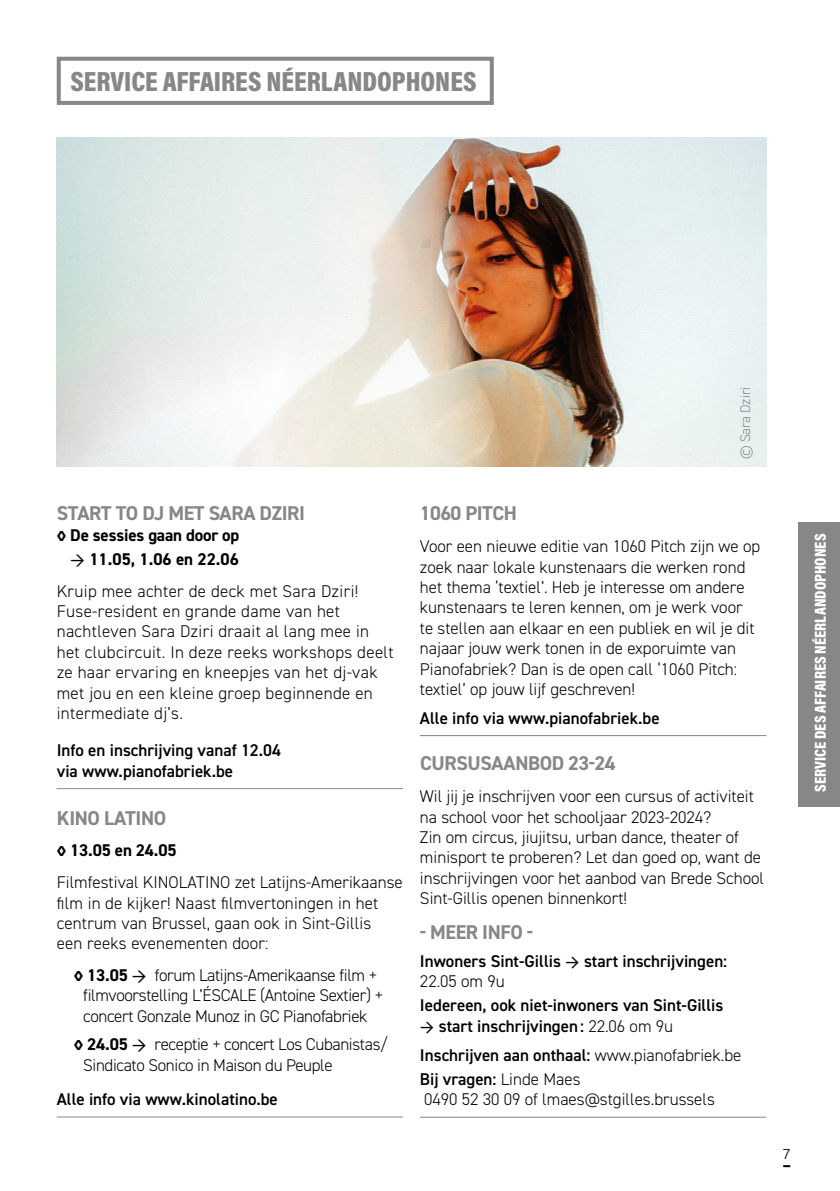
<style>
.page{position:relative;width:840px;height:1191px;background:#fff}
.page>*{position:absolute;margin:0;border:0;box-sizing:border-box;transform-origin:0 0}
.t1{font:900 28px "Acumin Pro Cond";color:#878787}
.t2{font:700 20px "DIN2014";letter-spacing:-.02em;color:#878787}
.t3{font:300 17px/20.4px "DIN2014";color:#000}
.t4{font:600 17px/20.4px "DIN2014";color:#000}
.t5{font:300 17px/20.4px "DIN2014";letter-spacing:.02em;color:#000}
.t6{font:300 17px/20.4px "DIN2014";letter-spacing:-.02em;color:#000;text-align:center}
.t7{font:700 17px "DIN2014";letter-spacing:-.01em;color:#000}
.t8{font:900 16px "Acumin Pro Cond";color:#fff}
.t9{font:300 15px "Acumin Pro";color:#000}
.t10{font:300 14px "DIN2014";letter-spacing:-.01em;color:#878787}
.s1{font-weight:700}
.s2{font-weight:300}
.s3{font-weight:600}
</style>
<div class="page">
<img style="left:57px;top:137px;width:708px;height:330px">
<svg style="left:783px;top:1165px;width:6px;height:2px"></svg>
<hr style="left:57px;top:788px;width:346px;height:1px;background:#878787">
<hr style="left:57px;top:1116px;width:346px;height:1px;background:#878787">
<div style="left:57px;top:57px;width:436px;height:48px;border:4px solid #878787"></div>
<div style="left:798px;top:522px;width:41px;height:284px;background:#878787"></div>
<hr style="left:420px;top:735px;width:345px;height:1px;background:#878787">
<hr style="left:420px;top:1116px;width:345px;height:1px;background:#878787">
<h1 class="t1" style="left:70px;top:63px;width:407px">SERVICE AFFAIRES NÉERLANDOPHONES</h1>
<p class="t10" style="left:736px;top:459px;width:74px;rotate:-90deg">© Sara Dziri</p>
<p class="t2" style="left:57px;top:500px;width:249px">START TO DJ MET SARA DZIRI</p>
<p class="t7" style="left:57px;top:523px;width:184px">◊ De sessies gaan door op</p>
<p class="t7" style="left:70px;top:547px;width:170px">→ 11.05, 1.06 en 22.06</p>
<p class="t5" style="left:57px;top:580px;width:338px">Kruip mee achter de deck met Sara Dziri!<br>Fuse-resident en grande dame van het nachtleven Sara Dziri draait al lang mee in het clubcircuit. In deze reeks workshops deelt ze haar ervaring en kneepjes van het dj-vak met jou en een kleine groep beginnende en intermediate dj’s.</p>
<p class="t4" style="left:57px;top:740px;width:225px">Info en inschrijving vanaf 12.04 via www.pianofabriek.be</p>
<p class="t2" style="left:57px;top:804px;width:111px">KINO LATINO</p>
<p class="t7" style="left:57px;top:839px;width:121px">◊ 13.05 en 24.05</p>
<p class="t3" style="left:57px;top:872px;width:347px">Filmfestival KINOLATINO zet Latijns-Amerikaanse film in de kijker! Naast filmvertoningen in het centrum van Brussel, gaan ook in Sint-Gillis<br>een reeks evenementen door:</p>
<p class="t6" style="left:74px;top:965px;width:311px"><span class="s1">◊ 13.05 →</span> forum Latijns-Amerikaanse film + filmvoorstelling L’ÉSCALE (Antoine Sextier) + concert Gonzale Munoz in GC Pianofabriek</p>
<p class="t6" style="left:83px;top:1034px;width:306px;text-align:left;text-indent:-9px"><span class="s1">◊ 24.05 →</span> receptie + concert Los Cubanistas/<br>Sindicato Sonico in Maison du Peuple</p>
<p class="t4" style="left:57px;top:1088px;width:222px">Alle info via www.kinolatino.be</p>
<p class="t2" style="left:420px;top:500px;width:98px">1060 PITCH</p>
<p class="t3" style="left:420px;top:536px;width:341px">Voor een nieuwe editie van 1060 Pitch zijn we op zoek naar lokale kunstenaars die werken rond het thema ‘textiel’. Heb je interesse om andere kunstenaars te leren kennen, om je werk voor te stellen aan elkaar en een publiek en wil je dit najaar jouw werk tonen in de exporuimte van Pianofabriek? Dan is de open call ‘1060 Pitch: textiel’ op jouw lijf geschreven!</p>
<p class="t4" style="left:420px;top:707px;width:241px">Alle info via www.pianofabriek.be</p>
<p class="t2" style="left:420px;top:750px;width:197px">CURSUSAANBOD 23-24</p>
<p class="t3" style="left:420px;top:786px;width:345px">Wil jij je inschrijven voor een cursus of activiteit na school voor het schooljaar 2023-2024?<br>Zin om circus, jiujitsu, urban dance, theater of minisport te proberen? Let dan goed op, want de inschrijvingen voor het aanbod van Brede School Sint-Gillis openen binnenkort!</p>
<p class="t2" style="left:420px;top:918px;width:115px">- MEER INFO -</p>
<p class="t4" style="left:420px;top:950px;width:308px">Inwoners Sint-Gillis → start inschrijvingen:</p>
<p class="t3" style="left:420px;top:971px;width:86px">22.05 om 9u</p>
<p class="t4" style="left:420px;top:994px;width:305px">Iedereen, ook niet-inwoners van Sint-Gillis</p>
<p class="t4" style="left:420px;top:1011px;width:323px;line-height:29px">→ start inschrijvingen: <span class="s2">22.06 om 9u<br></span>Inschrijven aan onthaal: <span class="s2">www.pianofabriek.be</span></p>
<p class="t3" style="left:420px;top:1069px;width:296px"><span class="s3">Bij vragen:</span> Linde Maes<br>0490 52 30 09 of lmaes@stgilles.brussels</p>
<p class="t9" style="left:782px;top:1143px;width:9px">7</p>
<p class="t8" style="left:809px;top:792px;width:260px;rotate:-90deg">SERVICE DES AFFAIRES NÉERLANDOPHONES</p>
</div>
